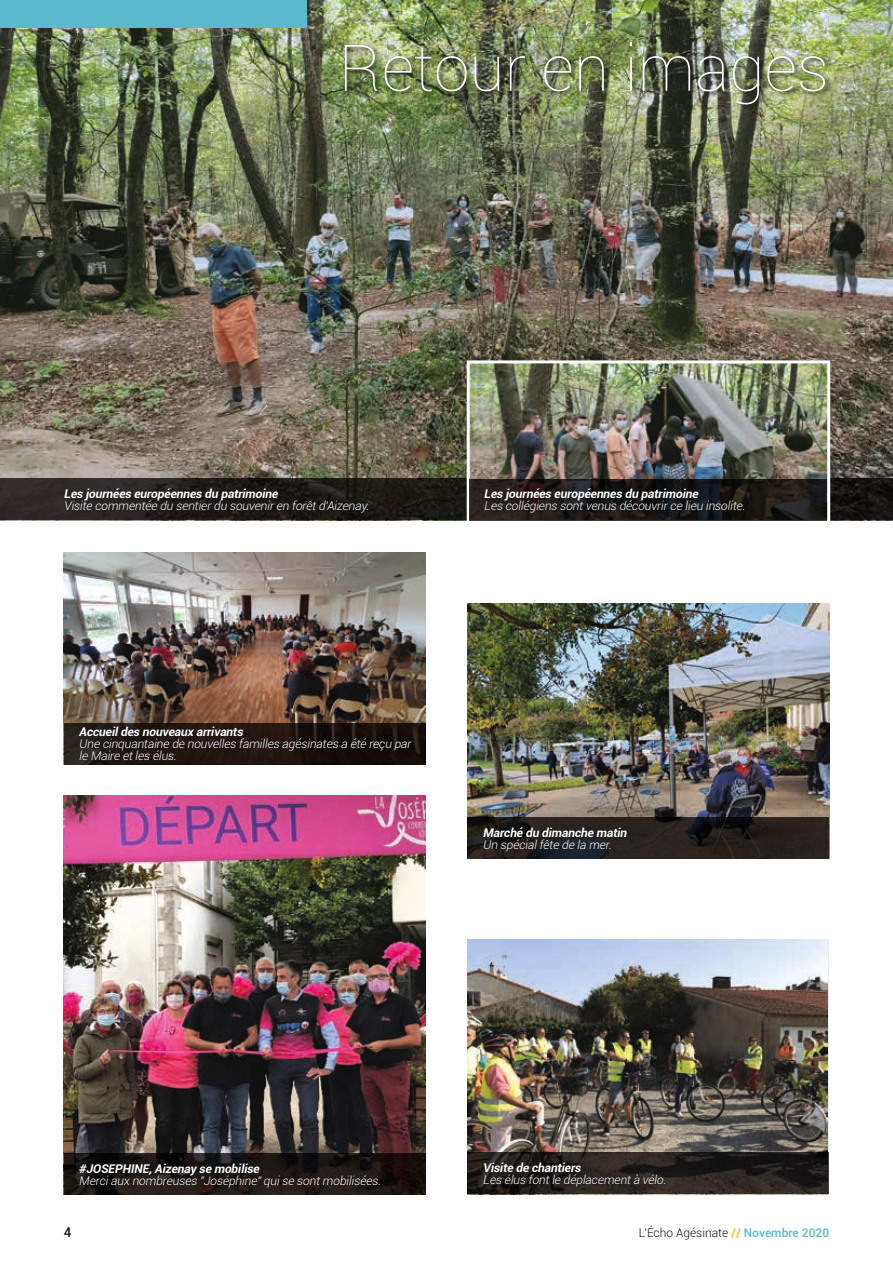
<style>
.page{position:relative;width:893px;height:1263px;background:#fff}
.page>*{position:absolute;margin:0;border:0;box-sizing:border-box;transform-origin:0 0}
.t1{font:100 64.35px "Roboto";color:#fff}
.t2{font:500 13.5px "Roboto";color:#131413}
.t3{font:italic 300 12px/12px "Roboto";color:#fff}
.t4{font:italic 700 12px "Roboto";color:#fff}
.t5{font:300 12px "Roboto";color:#131413}
.s1{font-weight:500;color:#fbb200}
.s2{font-weight:500;color:#59bacb}
</style>
<div class="page">
<img style="left:0;top:0;width:893px;height:478px">
<img style="left:468px;top:940px;width:359px;height:255px">
<svg style="left:0;top:478px;width:893px;height:42px;background:#201d1a"></svg>
<svg style="left:468px;top:1152px;width:361px;height:42px;background:#24201d"></svg>
<svg style="left:63px;top:487px;width:311px;height:32px;background:#1f1c19"></svg>
<img style="left:465px;top:359px;width:367px;height:162px">
<svg style="left:470px;top:479px;width:357px;height:41px;background:#1d1a18"></svg>
<svg style="left:483px;top:487px;width:268px;height:32px;background:#1a1717"></svg>
<img style="left:64px;top:553px;width:361px;height:170px">
<svg style="left:64px;top:723px;width:361px;height:42px;background:#201712"></svg>
<div style="left:78px;top:725px;width:336px;height:37px;background:#131413;opacity:.75"></div>
<img style="left:468px;top:604px;width:361px;height:213px">
<svg style="left:468px;top:817px;width:361px;height:42px;background:#231e1c"></svg>
<div style="left:482px;top:826px;width:147px;height:27px;background:#131413;opacity:.75"></div>
<img style="left:64px;top:795px;width:361px;height:358px">
<svg style="left:64px;top:1153px;width:361px;height:42px;background:#191311"></svg>
<div style="left:78px;top:1162px;width:304px;height:27px;background:#131413;opacity:.75"></div>
<div style="left:483px;top:1161px;width:184px;height:27px;background:#131413;opacity:.75"></div>
<div style="left:0;top:0;width:307px;height:28px;background:#59bacb"></div>
<img style="left:343px;top:40px;width:489px;height:71px">
<h1 class="t1" style="left:339px;top:23px;width:492px">Retour en images</h1>
<p class="t4" style="left:64px;top:485px;width:218px">Les journées européennes du patrimoine</p>
<p class="t3" style="left:64px;top:499px;width:310px">Visite commentée du sentierdu souveniren forêtd'Aizenay.</p>
<p class="t4" style="left:484px;top:485px;width:218px">Les journées européennes du patrimoine</p>
<p class="t3" style="left:484px;top:499px;width:265px">Les collégiens sontvenus découvrirce lieu insolite.</p>
<p class="t4" style="left:79px;top:723px;width:168px">Accueildes nouveaux arrivants</p>
<p class="t3" style="left:79px;top:737px;width:336px">Une cinquantaine de nouvelles familles agésinates a été reçu par le Maire etles élus.</p>
<p class="t4" style="left:483px;top:824px;width:148px">Marché du dimanche matin</p>
<p class="t3" style="left:483px;top:838px;width:133px">Un spécialfête de la mer.</p>
<p class="t4" style="left:79px;top:1160px;width:185px">#JOSEPHINE,Aizenay se mobilise</p>
<p class="t3" style="left:79px;top:1174px;width:306px">Merciaux nombreuses "Joséphine"quise sontmobilisées.</p>
<p class="t4" style="left:483px;top:1159px;width:102px">Visite de chantiers</p>
<p class="t3" style="left:483px;top:1173px;width:187px">Les élus fontle déplacementà vélo.</p>
<p class="t2" style="left:64px;top:1223px;width:9px">4</p>
<p class="t5" style="left:639px;top:1225px;width:192px">L'Écho Agésinate <span class="s1">//</span> <span class="s2">Novembre 2020</span></p>
</div>
